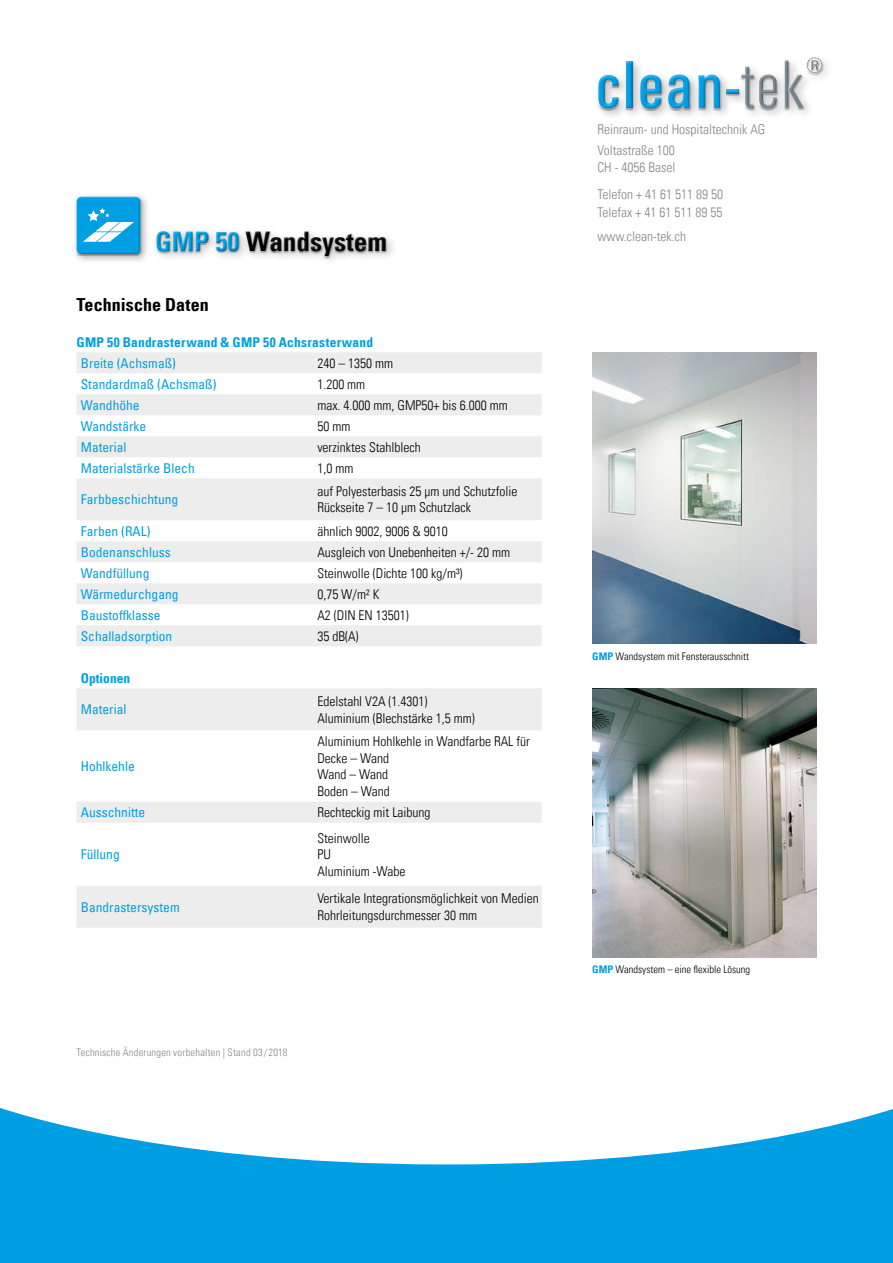
<style>
.page{position:relative;width:893px;height:1263px;background:#fff}
.page>*{position:absolute;margin:0;border:0;box-sizing:border-box;transform-origin:0 0}
.t1{font:27px "Univers Com 67 Bold Cond";letter-spacing:.005em;color:#000}
.t2{font:18px "Univers Com 67 Bold Cond";letter-spacing:.005em;color:#000}
.t3{font:13.5px/16.5px "Univers Com 47 Light Cond";color:#000}
.t4{font:condensed 13.5px "Univers Com 57";color:#009fe3}
.t5{font:13.5px/21px "Univers Com 47 Light Cond";color:#878787}
.t6{font:13.5px "Univers Com 67 Bold Cond";letter-spacing:.015em;color:#009fe3}
.t7{font:10.5px "Univers Com 47 Light Cond";color:#000}
.t8{font:10.5px "Univers Com 47 Light Cond";letter-spacing:.02em;color:#878787}
.s1{color:#009fe3}
.s2{font-family:"Univers Com 67 Bold Cond";color:#009fe3}
</style>
<div class="page">
<div style="left:77px;top:352px;width:465px;height:21px;background:#ededed"></div>
<svg style="left:77px;top:394px;width:465px;height:534px"></svg>
<img style="left:592px;top:352px;width:225px;height:292px">
<img style="left:592px;top:688px;width:225px;height:269px">
<svg style="left:0;top:1108px;width:893px;height:155px;fill:#009fe3"></svg>
<div style="left:156px;top:230px;width:232px;height:28px;background:#000;opacity:.3"></div>
<div style="left:72px;top:192px;width:78px;height:73px;background:#000;opacity:.3"></div>
<div style="left:75px;top:195px;width:66px;height:57px;background:#fff;opacity:.75"></div>
<div style="left:75px;top:198px;width:67px;height:58px;background:#000;opacity:.75"></div>
<div style="left:594px;top:53px;width:241px;height:68px;background:#000;opacity:.3"></div>
<div style="left:596px;top:56px;width:228px;height:52px;background:#fff"></div>
<div style="left:597px;top:58px;width:227px;height:53px;background:#000;opacity:.3"></div>
<h1 class="t1" style="left:155px;top:224px;width:233px"><span class="s1">GMP 50</span> Wandsystem</h1>
<h2 class="t2" style="left:77px;top:293px;width:134px">Technische Daten</h2>
<p class="t6" style="left:77px;top:333px;width:298px">GMP 50 Bandrasterwand &amp; GMP 50 Achsrasterwand</p>
<p class="t4" style="left:81px;top:354px;width:97px">Breite (Achsmaß)</p>
<p class="t3" style="left:317px;top:355px;width:77px">240 – 1350 mm</p>
<p class="t4" style="left:81px;top:375px;width:137px">Standardmaß (Achsmaß)</p>
<p class="t3" style="left:317px;top:376px;width:49px">1.200 mm</p>
<p class="t4" style="left:81px;top:396px;width:60px">Wandhöhe</p>
<p class="t3" style="left:317px;top:397px;width:192px">max. 4.000 mm, GMP50+ bis 6.000 mm</p>
<p class="t4" style="left:81px;top:417px;width:67px">Wandstärke</p>
<p class="t3" style="left:317px;top:418px;width:34px">50 mm</p>
<p class="t4" style="left:81px;top:438px;width:47px">Material</p>
<p class="t3" style="left:317px;top:439px;width:105px">verzinktes Stahlblech</p>
<p class="t4" style="left:81px;top:459px;width:115px">Materialstärke Blech</p>
<p class="t3" style="left:317px;top:460px;width:37px">1,0 mm</p>
<p class="t4" style="left:81px;top:491px;width:99px">Farbbeschichtung</p>
<p class="t3" style="left:317px;top:483px;width:202px">auf Polyesterbasis 25 µm und Schutzfolie<br>Rückseite 7 – 10 µm Schutzlack</p>
<p class="t4" style="left:81px;top:522px;width:71px">Farben (RAL)</p>
<p class="t3" style="left:317px;top:523px;width:132px">ähnlich 9002, 9006 &amp; 9010</p>
<p class="t4" style="left:81px;top:543px;width:91px">Bodenanschluss</p>
<p class="t3" style="left:317px;top:544px;width:194px">Ausgleich von Unebenheiten +/- 20 mm</p>
<p class="t4" style="left:81px;top:564px;width:70px">Wandfüllung</p>
<p class="t3" style="left:317px;top:565px;width:147px">Steinwolle (Dichte 100 kg/m³)</p>
<p class="t4" style="left:81px;top:585px;width:99px">Wärmedurchgang</p>
<p class="t3" style="left:317px;top:586px;width:64px">0,75 W/m² K</p>
<p class="t4" style="left:81px;top:606px;width:81px">Baustoffklasse</p>
<p class="t3" style="left:317px;top:607px;width:93px">A2 (DIN EN 13501)</p>
<p class="t4" style="left:81px;top:627px;width:93px">Schalladsorption</p>
<p class="t3" style="left:317px;top:628px;width:43px">35 dB(A)</p>
<p class="t6" style="left:81px;top:670px;width:51px">Optionen</p>
<p class="t4" style="left:81px;top:701px;width:47px">Material</p>
<p class="t3" style="left:317px;top:693px;width:159px">Edelstahl V2A (1.4301)<br>Aluminium (Blechstärke 1,5 mm)</p>
<p class="t4" style="left:81px;top:757px;width:56px">Hohlkehle</p>
<p class="t3" style="left:317px;top:733px;width:214px">Aluminium Hohlkehle in Wandfarbe RAL für<br>Decke – Wand<br>Wand – Wand<br>Boden – Wand</p>
<p class="t4" style="left:81px;top:804px;width:66px">Ausschnitte</p>
<p class="t3" style="left:317px;top:804px;width:115px">Rechteckig mit Laibung</p>
<p class="t4" style="left:81px;top:846px;width:41px">Füllung</p>
<p class="t3" style="left:317px;top:829px;width:90px">Steinwolle<br>PU<br>Aluminium -Wabe</p>
<p class="t4" style="left:81px;top:898px;width:100px">Bandrastersystem</p>
<p class="t3" style="left:317px;top:890px;width:223px">Vertikale Integrationsmöglichkeit von Medien<br>Rohrleitungsdurchmesser 30 mm</p>
<p class="t8" style="left:77px;top:1046px;width:212px">Technische Änderungen vorbehalten | Stand 03/2018</p>
<p class="t5" style="left:597px;top:119px;width:169px">Reinraum- und Hospitaltechnik AG<br>Voltastraße 100</p>
<p class="t5" style="left:597px;top:154px;width:127px;line-height:27px">CH - 4056 Basel<br>Telefon + 41 61 511 89 50</p>
<p class="t5" style="left:597px;top:200px;width:126px;line-height:24px">Telefax + 41 61 511 89 55 www.clean-tek.ch</p>
<p class="t7" style="left:592px;top:649px;width:158px"><span class="s2">GMP</span> Wandsystem mit Fensterausschnitt</p>
<p class="t7" style="left:592px;top:963px;width:159px"><span class="s2">GMP</span> Wandsystem – eine flexible Lösung</p>
</div>
